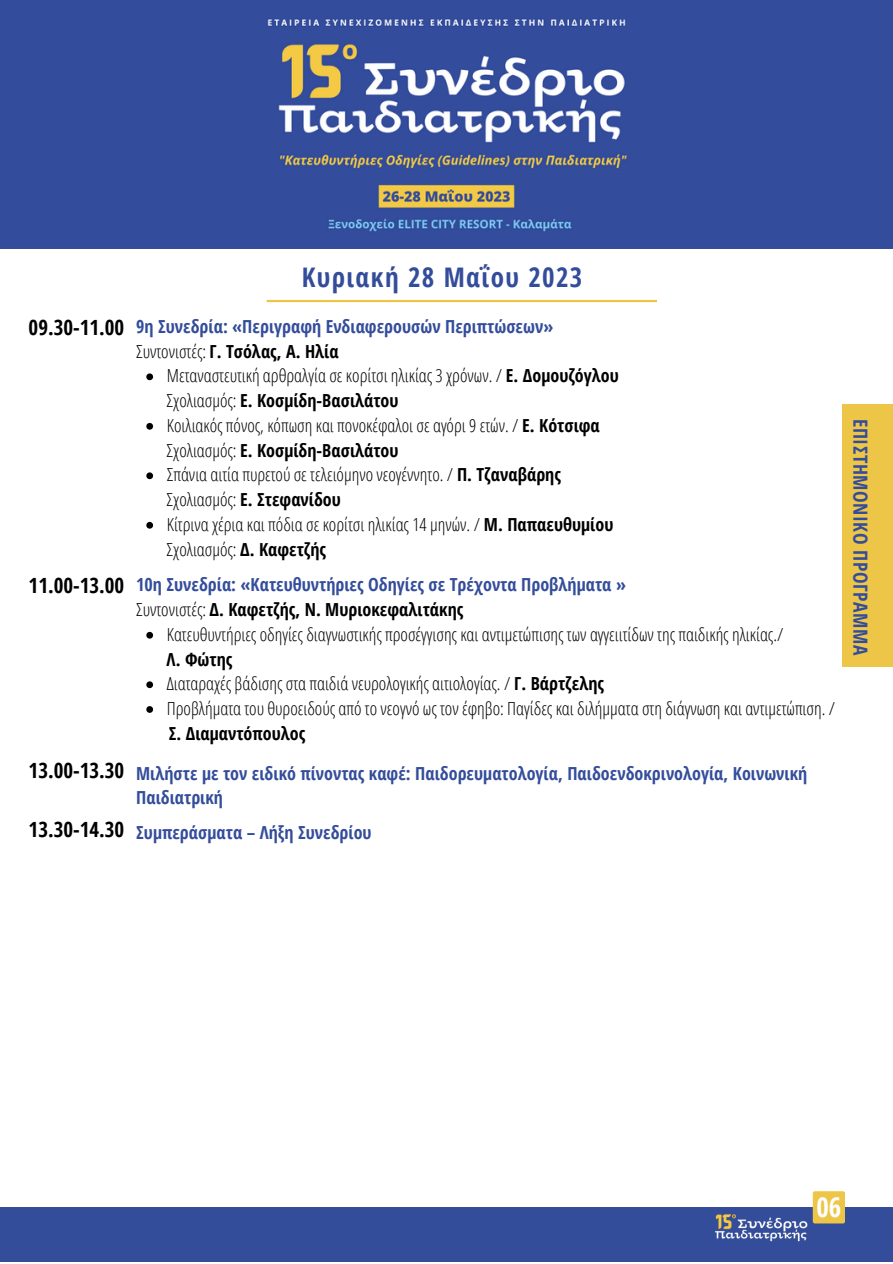
<style>
.page{position:relative;width:893px;height:1264px;background:#fff}
.page>*{position:absolute;margin:0;border:0;box-sizing:border-box;transform-origin:0 0}
.t1{font:700 27px "Open Sans Condensed";letter-spacing:.05em;color:#344d9b}
.t2{font:700 27px "Open Sans Condensed";color:#fff}
.t3{font:700 21px "Open Sans Condensed";color:#000}
.t4{font:700 19.5px "Open Sans Condensed";letter-spacing:.03em;color:#344d9b}
.t5{font:300 18px "Open Sans Condensed";color:#000}
.t6{font:700 18px/24.8px "Open Sans Condensed";color:#344d9b}
.t7{font:700 18px "Open Sans Condensed";color:#000}
.s1{font-weight:300}
.s2{font-weight:700}
</style>
<div class="page">
<img style="left:0;top:0;width:892px;height:248px">
<hr style="left:267px;top:300px;width:390px;height:2px;background:#eec647">
<svg style="left:146px;top:373px;width:7px;height:7px"></svg>
<svg style="left:146px;top:423px;width:7px;height:6px"></svg>
<svg style="left:146px;top:472px;width:7px;height:7px"></svg>
<svg style="left:146px;top:522px;width:7px;height:6px"></svg>
<svg style="left:146px;top:632px;width:7px;height:6px"></svg>
<svg style="left:146px;top:681px;width:7px;height:7px"></svg>
<svg style="left:146px;top:706px;width:7px;height:7px"></svg>
<div style="left:0;top:1207px;width:892px;height:54px;background:#344d9b"></div>
<div style="left:812px;top:1191px;width:33px;height:32px;background:#eec647;border-radius:2px"></div>
<img style="left:715px;top:1214px;width:92px;height:27px">
<div style="left:842px;top:404px;width:50px;height:262px;background:#eec647"></div>
<p class="t1" style="left:302px;top:258px;width:282px">Κυριακή 28 Μαΐου 2023</p>
<p class="t3" style="left:29px;top:312px;width:97px">09.30-11.00</p>
<p class="t3" style="left:29px;top:571px;width:97px">11.00-13.00</p>
<p class="t6" style="left:136px;top:313px;width:419px">9η Συνεδρία: «Περιγραφή Ενδιαφερουσών Περιπτώσεων»</p>
<p class="t7" style="left:136px;top:338px;width:204px"><span class="s1">Συντονιστές:</span> Γ. Τσόλας, Α. Ηλία</p>
<p class="t7" style="left:167px;top:388px;width:233px"><span class="s1">Σχολιασμός:</span> Ε. Κοσμίδη-Βασιλάτου</p>
<p class="t7" style="left:167px;top:437px;width:233px"><span class="s1">Σχολιασμός:</span> Ε. Κοσμίδη-Βασιλάτου</p>
<p class="t7" style="left:167px;top:487px;width:176px"><span class="s1">Σχολιασμός:</span> Ε. Στεφανίδου</p>
<p class="t5" style="left:167px;top:536px;width:161px">Σχολιασμός: <span class="s2">Δ. Καφετζής</span></p>
<p class="t5" style="left:167px;top:363px;width:453px">Μεταναστευτική αρθραλγία σε κορίτσι ηλικίας 3 χρόνων. / <span class="s2">Ε. Δομουζόγλου</span></p>
<p class="t5" style="left:167px;top:412px;width:434px">Κοιλιακός πόνος, κόπωση και πονοκέφαλοι σε αγόρι 9 ετών. / <span class="s2">Ε. Κότσιφα</span></p>
<p class="t5" style="left:167px;top:462px;width:395px">Σπάνια αιτία πυρετού σε τελειόμηνο νεογέννητο. / <span class="s2">Π. Τζαναβάρης</span></p>
<p class="t5" style="left:167px;top:511px;width:448px">Κίτρινα χέρια και πόδια σε κορίτσι ηλικίας 14 μηνών. / <span class="s2">Μ. Παπαευθυμίου</span></p>
<p class="t6" style="left:136px;top:572px;width:491px">10η Συνεδρία: «Κατευθυντήριες Οδηγίες σε Τρέχοντα Προβλήματα »</p>
<p class="t7" style="left:136px;top:597px;width:328px"><span class="s1">Συντονιστές:</span> Δ. Καφετζής, Ν. Μυριοκεφαλιτάκης</p>
<p class="t7" style="left:167px;top:646px;width:67px">Λ. Φώτης</p>
<p class="t5" style="left:167px;top:621px;width:618px">Κατευθυντήριες οδηγίες διαγνωστικής προσέγγισης και αντιμετώπισης των αγγειιτίδων της παιδικής ηλικίας./</p>
<p class="t5" style="left:167px;top:671px;width:439px">Διαταραχές βάδισης στα παιδιά νευρολογικής αιτιολογίας. / <span class="s2">Γ. Βάρτζελης</span></p>
<p class="t5" style="left:167px;top:696px;width:669px">Προβλήματα του θυροειδούς από το νεογνό ως τον έφηβο: Παγίδες και διλήμματα στη διάγνωση και αντιμετώπιση. /</p>
<p class="t4" style="left:874px;top:419px;width:238px;rotate:90deg">ΕΠΙΣΤΗΜΟΝΙΚΟ ΠΡΟΓΡΑΜΜΑ</p>
<p class="t7" style="left:169px;top:720px;width:138px">Σ. Διαμαντόπουλος</p>
<p class="t3" style="left:29px;top:755px;width:97px">13.00-13.30</p>
<p class="t6" style="left:136px;top:760px;width:672px">Μιλήστε με τον ειδικό πίνοντας καφέ: Παιδορευματολογία, Παιδοενδοκρινολογία, Κοινωνική<br>Παιδιατρική</p>
<p class="t3" style="left:29px;top:814px;width:97px">13.30-14.30</p>
<p class="t6" style="left:136px;top:819px;width:237px">Συμπεράσματα – Λήξη Συνεδρίου</p>
<p class="t2" style="left:816px;top:1187px;width:26px">06</p>
</div>
